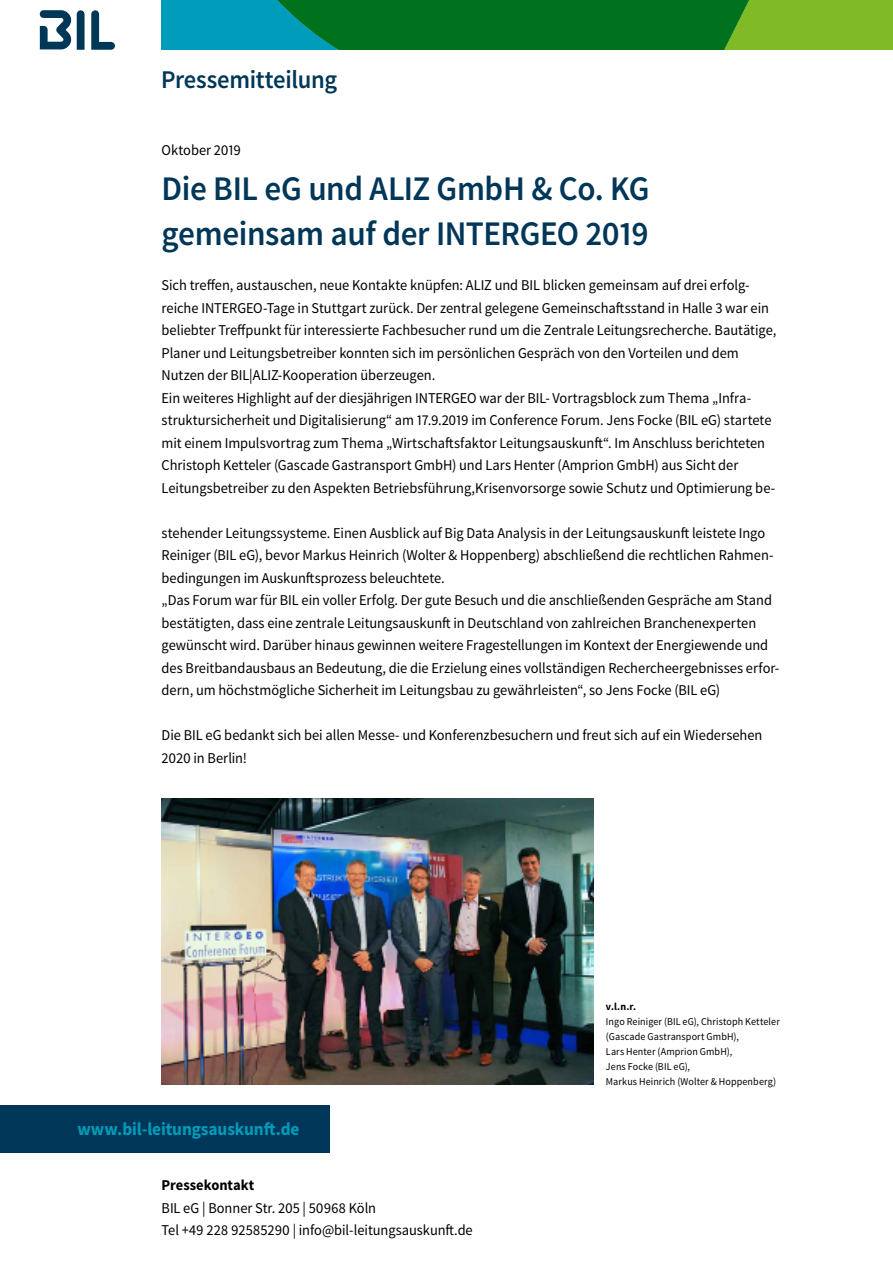
<style>
.page{position:relative;width:893px;height:1263px;background:#fff}
.page>*{position:absolute;margin:0;border:0;box-sizing:border-box;transform-origin:0 0}
.t1{font:600 34.5px/45px "Source Sans Pro";letter-spacing:-.015em;color:#003758;scale:.96 1}
.t2{font:600 25.5px "Source Sans Pro";letter-spacing:-.01em;color:#003758;scale:.96 1}
.t3{font:700 18px "Source Sans Pro";letter-spacing:-.01em;color:#009bba;scale:.96 1}
.t4{font:15px/22.5px "Source Sans Pro";letter-spacing:-.005em;color:#000;scale:.96 1}
.t5{font:700 15px "Source Sans Pro";color:#000;scale:.96 1}
.t6{font:10.5px/15px "Source Sans Pro";letter-spacing:.01em;color:#000;scale:.96 1}
.t7{font:700 10.5px "Source Sans Pro";color:#000;scale:.96 1}
</style>
<div class="page">
<svg style="left:162px;top:0;width:731px;height:50px;background:#1b893d"></svg>
<svg style="left:91px;top:10px;width:24px;height:40px"></svg>
<svg style="left:77px;top:10px;width:8px;height:40px"></svg>
<svg style="left:40px;top:10px;width:31px;height:39px"></svg>
<div style="left:0;top:1104px;width:330px;height:48px;background:#003758"></div>
<img style="left:162px;top:798px;width:432px;height:287px">
<h2 class="t2" style="left:161px;top:63px;width:185px">Pressemitteilung</h2>
<p class="t4" style="left:162px;top:139px;width:84px">Oktober 2019</p>
<h1 class="t1" style="left:162px;top:167px;width:510px">Die BIL eG und ALIZ GmbH &amp; Co. KG gemeinsam auf der INTERGEO 2019</h1>
<p class="t4" style="left:162px;top:274px;width:642px">Sich treffen, austauschen, neue Kontakte knüpfen: ALIZ und BIL blicken gemeinsam auf drei erfolg&shy;reiche INTERGEO-Tage in Stuttgart zurück. Der zentral gelegene Gemeinschaftsstand in Halle 3 war ein beliebter Treffpunkt für interessierte Fachbesucher rund um die Zentrale Leitungsrecherche. Bautätige, Planer und Leitungsbetreiber konnten sich im persönlichen Gespräch von den Vorteilen und dem Nutzen der BIL|ALIZ-Kooperation überzeugen.<br>Ein weiteres Highlight auf der diesjährigen INTERGEO war der BIL- Vortragsblock zum Thema „Infra&shy;struktursicherheit und Digitalisierung“ am 17.9.2019 im Conference Forum. Jens Focke (BIL eG) startete mit einem Impulsvortrag zum Thema „Wirtschaftsfaktor Leitungsauskunft“. Im Anschluss berichteten Christoph Ketteler (Gascade Gastransport GmbH) und Lars Henter (Amprion GmbH) aus Sicht der Leitungsbetreiber zu den Aspekten Betriebsführung,Krisenvorsorge sowie Schutz und Optimierung be-</p>
<p class="t4" style="left:162px;top:522px;width:645px">stehender Leitungssysteme. Einen Ausblick auf Big Data Analysis in der Leitungsauskunft leistete Ingo Reiniger (BIL eG), bevor Markus Heinrich (Wolter &amp; Hoppenberg) abschließend die rechtlichen Rahmen&shy;bedingungen im Auskunftsprozess beleuchtete.<br>„Das Forum war für BIL ein voller Erfolg. Der gute Besuch und die anschließenden Gespräche am Stand bestätigten, dass eine zentrale Leitungsauskunft in Deutschland von zahlreichen Branchenexperten gewünscht wird. Darüber hinaus gewinnen weitere Fragestellungen im Kontext der Energiewende und des Breitbandausbaus an Bedeutung, die die Erzielung eines vollständigen Rechercheergebnisses erfor&shy;dern, um höchstmögliche Sicherheit im Leitungsbau zu gewährleisten“, so Jens Focke (BIL eG)</p>
<p class="t4" style="left:162px;top:724px;width:627px">Die BIL eG bedankt sich bei allen Messe- und Konferenzbesuchern und freut sich auf ein Wiedersehen<br>2020 in Berlin!</p>
<p class="t3" style="left:77px;top:1118px;width:233px">www.bil-leitungsauskunft.de</p>
<p class="t5" style="left:162px;top:1175px;width:98px">Pressekontakt</p>
<p class="t4" style="left:162px;top:1197px;width:326px">BIL eG | Bonner Str. 205 | 50968 Köln<br>Tel +49 228 92585290 | info@bil-leitungsauskunft.de</p>
<p class="t7" style="left:606px;top:1000px;width:33px">v.l.n.r.</p>
<p class="t6" style="left:606px;top:1014px;width:183px">Ingo Reiniger (BIL eG), Christoph Ketteler (Gascade Gastransport GmbH),<br>Lars Henter (Amprion GmbH),<br>Jens Focke (BIL eG),<br>Markus Heinrich (Wolter &amp; Hoppenberg)</p>
</div>
